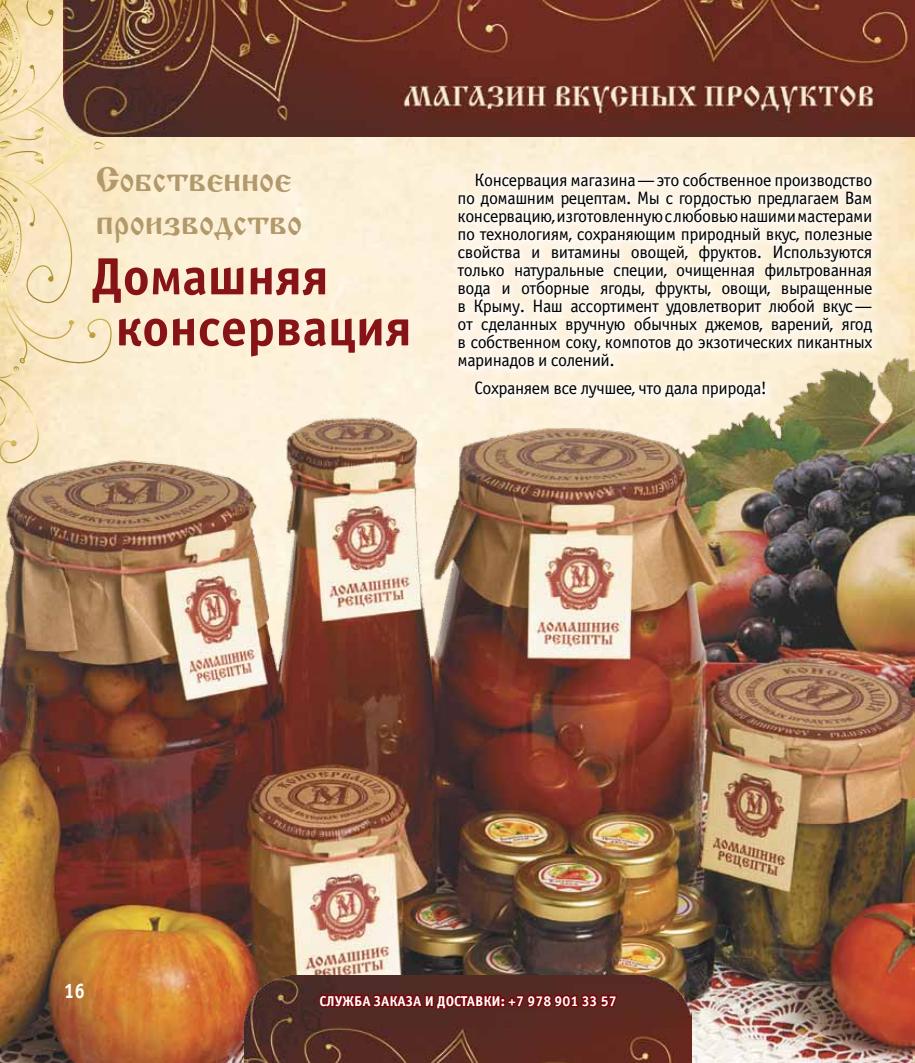
<style>
.page{position:relative;width:915px;height:1063px;background:#fff}
.page>*{position:absolute;margin:0;border:0;box-sizing:border-box;transform-origin:0 0}
.t1{font:700 52.5px/51px "Officina Sans C";color:#861316}
.t2{font:36px/43.2px "Cyrillic Old";color:#b2996b}
.t3{font:700 21px "Officina Sans CTT";color:#fff;scale:.9 1}
.t4{font:18px/18px "Officina Sans C";letter-spacing:-.025em;color:#000;text-align:justify}
.t5{font:700 14.25px "Officina Sans C";color:#fff}
</style>
<div class="page">
<img style="left:0;top:0;width:915px;height:1063px">
<svg style="left:0;top:1px;width:112px;height:357px;background:#f5e2b8"></svg>
<img style="left:63px;top:0;width:851px;height:136px">
<img style="left:0;top:358px;width:914px;height:705px">
<img style="left:245px;top:976px;width:446px;height:87px">
<img style="left:317px;top:921px;width:302px;height:142px">
<div style="left:450px;top:165px;width:432px;height:243px;background:#fff;opacity:.9"></div>
<h2 class="t2" style="left:96px;top:158px;width:208px">Собственное производство</h2>
<h1 class="t1" style="left:115px;top:252px;width:298px;text-indent:-24px">Домашняя консервация</h1>
<p class="t4" style="left:457px;top:171px;width:416px;text-indent:17px">Консервация магазина— это собственное производство по домашним рецептам. Мы с гордостью предлагаем Вам консервацию, изготовленную слюбовью нашими мастерами по технологиям, сохраняющим природный вкус, полезные свойства и витамины овощей, фруктов. Используются только натуральные специи, очищенная фильтрованная вода и отборные ягоды, фрукты, овощи, выращенные в Крыму. Наш ассортимент удовлетворит любой вкус— от сделанных вручную обычных джемов, варений, ягод в собственном соку, компотов до экзотических пикантных маринадов и солений.</p>
<p class="t4" style="left:474px;top:380px;width:294px">Сохраняем все лучшее, что дала природа!</p>
<p class="t3" style="left:64px;top:979px;width:25px">16</p>
<p class="t5" style="left:319px;top:993px;width:298px">СЛУЖБА ЗАКАЗА И ДОСТАВКИ: +7 978 901 33 57</p>
</div>
